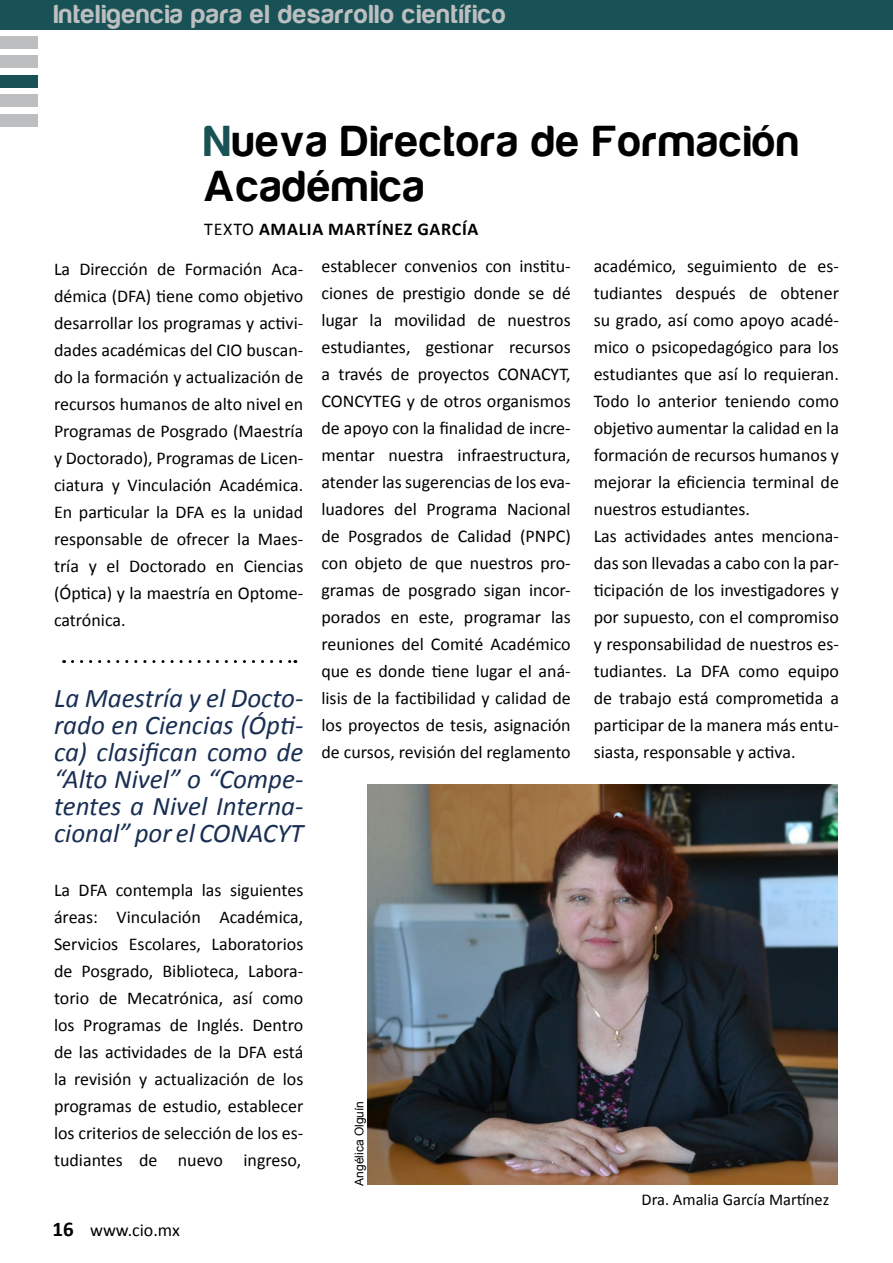
<style>
.page{position:relative;width:893px;height:1263px;background:#fff}
.page>*{position:absolute;margin:0;border:0;box-sizing:border-box;transform-origin:0 0}
.t1{font:45px/45px "Harabara";letter-spacing:.05em;color:#000}
.t2{font:italic 27px/27px "Calibri";color:#182e53;text-align:justify}
.t3{font:27px "Harabara";letter-spacing:.05em;color:#bcbec0}
.t4{font:18px/27px "Calibri";color:#000;text-align:justify}
.t5{font:700 18px "Calibri";color:#000}
.t6{font:16.5px "Calibri";color:#000}
.t7{font:12px "Arial";color:#000}
.s1{color:#185253}
.s2{font-weight:400}
.s3{font-weight:700;font-size:21px}
</style>
<div class="page">
<div style="left:0;top:36px;width:38px;height:13px;background:#bcbec0"></div>
<div style="left:0;top:56px;width:38px;height:12px;background:#bcbec0"></div>
<div style="left:0;top:95px;width:38px;height:12px;background:#bcbec0"></div>
<div style="left:0;top:75px;width:38px;height:12px;background:#185256"></div>
<div style="left:0;top:114px;width:38px;height:12px;background:#bcbec0"></div>
<svg style="left:72px;top:660px;width:224px;height:3px"></svg>
<img style="left:367px;top:784px;width:471px;height:401px">
<div style="left:0;top:0;width:893px;height:30px;background:#185256"></div>
<h2 class="t3" style="left:54px;top:0;width:453px">Inteligencia para el desarrollo científico</h2>
<h1 class="t1" style="left:204px;top:120px;width:596px"><span class="s1">N</span>ueva Directora de Formación<br>Académica</h1>
<p class="t5" style="left:204px;top:217px;width:67px"><span class="s2">Texto</span> AMALIA</p>
<p class="t5" style="left:328px;top:217px;width:12px">MARTÍN</p>
<p class="t5" style="left:395px;top:217px;width:77px">EZ GARCÍA</p>
<p class="t4" style="left:54px;top:255px;width:251px">La Dirección de Formación Aca&shy;démica (DFA) tiene como objetivo desarrollar los programas y activi&shy;dades académicas del CIO buscan&shy;do la formación y actualización de recursos humanos de alto nivel en Programas de Posgrado (Maestría y Doctorado), Programas de Licen&shy;ciatura y Vinculación Académica.<br>En particular la DFA es la unidad responsable de ofrecer la Maes&shy;tría y el Doctorado en Ciencias (Óptica) y la maestría en Optome&shy;catrónica.</p>
<h2 class="t2" style="left:54px;top:683px;width:251px">La Maestría y el Docto&shy;rado en Ciencias (Ópti&shy;ca) clasifican como de “Alto Nivel” o “Compe&shy;tentes a Nivel Interna&shy;cional” por el CONACYT</h2>
<p class="t4" style="left:54px;top:876px;width:251px">La DFA contempla las siguientes áreas: Vinculación Académica, Servicios Escolares, Laboratorios de Posgrado, Biblioteca, Labora&shy;torio de Mecatrónica, así como los Programas de Inglés. Dentro de las actividades de la DFA está la revisión y actualización de los programas de estudio, establecer los criterios de selección de los es&shy;tudiantes de nuevo ingreso,</p>
<p class="t4" style="left:52px;top:1216px;width:129px"><span class="s3">16</span> www.cio.mx</p>
<p class="t4" style="left:321px;top:253px;width:251px">establecer convenios con institu&shy;ciones de prestigio donde se dé lugar la movilidad de nuestros estudiantes, gestionar recursos a través de proyectos CON ACYT, CON CYTEG y de otros organismos de apoyo con la finalidad de incre&shy;mentar nuestra infraestructura, atender las sugerencias de los eva&shy;luadores del Programa Nacional de Posgrados de Calidad (PN PC) con objeto de que nuestros pro&shy;gramas de posgrado sigan incor&shy;porados en este, programar las reuniones del Comité Académico que es donde tiene lugar el aná&shy;lisis de la factibilidad y calidad de los proyectos de tesis, asignación de cursos, revisión del reglamento</p>
<p class="t7" style="left:352px;top:1185px;width:86px;rotate:-90deg">Angélica Olguín</p>
<p class="t4" style="left:594px;top:253px;width:247px;text-align:left">académico, seguimiento de es&shy;tudiantes después de obtener su grado, así como apoyo acadé&shy;mico o psicopedagógico para los estudiantes que así lo requieran.<br>Todo lo anterior teniendo como objetivo aumentar la calidad en la formación de recursos humanos y mejorar la eficiencia terminal de nuestros estudiantes.<br>Las actividades antes menciona&shy;das son llevadas a cabo con la par&shy;ticipación de los investigadores y por supuesto, con el compromiso y responsabilidad de nuestros es&shy;tudiantes. La DFA como equipo de trabajo está comprometida a participar de la manera más entu&shy;siasta, responsable y activa.</p>
<p class="t6" style="left:642px;top:1189px;width:189px">Dra. Amalia García Martínez</p>
</div>
